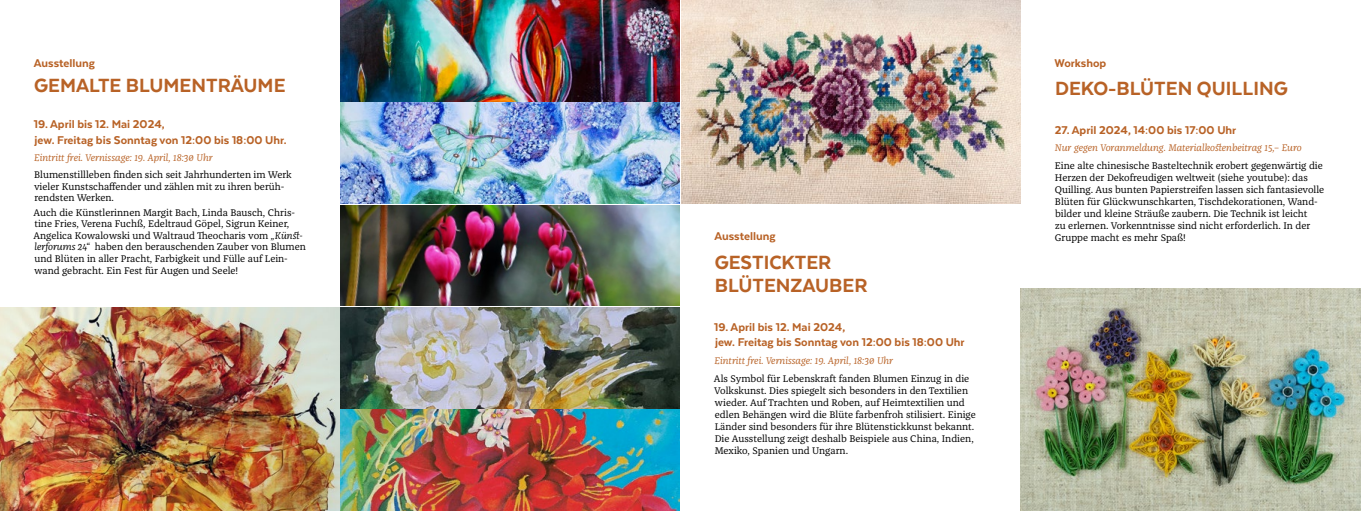
<style>
.page{position:relative;width:1361px;height:511px;background:#fff}
.page>*{position:absolute;margin:0;border:0;box-sizing:border-box;transform-origin:0 0}
.t1{font:800 22px/23px "Texta";color:#b86226}
.t2{font:800 13px/15.6px "Texta";color:#b86226}
.t3{font:10px/12px "Franziska Pro";color:#000}
.t4{font:italic 10px "Franziska Pro";color:#b86226}
.s1{font-style:italic}
</style>
<div class="page">
<img style="left:341px;top:307px;width:339px;height:100px">
<img style="left:341px;top:409px;width:339px;height:101px">
<img style="left:341px;top:205px;width:339px;height:100px">
<img style="left:341px;top:103px;width:339px;height:100px">
<img style="left:341px;top:0;width:339px;height:101px">
<img style="left:1020px;top:288px;width:341px;height:222px">
<img style="left:681px;top:0;width:339px;height:203px">
<img style="left:0;top:307px;width:339px;height:203px">
<h2 class="t2" style="left:34px;top:55px;width:63px">Ausstellung</h2>
<h1 class="t1" style="left:34px;top:74px;width:253px">GEMALTE BLUMENTRÄUME</h1>
<h2 class="t2" style="left:34px;top:116px;width:254px">19. April bis 12. Mai 2024,<br>jew. Freitag bis Sonntag von 12:00 bis 18:00 Uhr.</h2>
<p class="t4" style="left:34px;top:151px;width:180px">Eintritt frei. Vernissage: 19. April, 18:30 Uhr</p>
<p class="t3" style="left:34px;top:169px;width:259px;line-height:11.5px">Blumenstillleben finden sich seit Jahrhunderten im Werk vieler Kunstschaffender und zählen mit zu ihren berüh&shy;rendsten Werken.</p>
<p class="t3" style="left:33px;top:206px;width:274px;line-height:11.6px">Auch die Künstlerinnen Margit Bach, Linda Bausch, Chris&shy;tine Fries, Verena Fuchß, Edeltraud Göpel, Sigrun Keiner, Angelica Kowalowski und Waltraud Theocharis vom <span class="s1">„Künst&shy;lerforums 24“</span> haben den berauschenden Zauber von Blumen und Blüten in aller Pracht, Farbigkeit und Fülle auf Lein&shy;wand gebracht. Ein Fest für Augen und Seele!</p>
<h2 class="t2" style="left:714px;top:228px;width:63px">Ausstellung</h2>
<h1 class="t1" style="left:715px;top:250px;width:154px">GESTICKTER<br>BLÜTENZAUBER</h1>
<h2 class="t2" style="left:714px;top:318px;width:252px">19. April bis 12. Mai 2024,<br>jew. Freitag bis Sonntag von 12:00 bis 18:00 Uhr</h2>
<p class="t4" style="left:714px;top:354px;width:180px">Eintritt frei. Vernissage: 19. April, 18:30 Uhr</p>
<p class="t3" style="left:714px;top:372px;width:263px">Als Symbol für Lebenskraft fanden Blumen Einzug in die Volkskunst. Dies spiegelt sich besonders in den Textilien wieder. Auf Trachten und Roben, auf Heimtextilien und edlen Behängen wird die Blüte farbenfroh stilisiert. Einige Länder sind besonders für ihre Blütenstickkunst bekannt.<br>Die Ausstellung zeigt deshalb Beispiele aus China, Indien, Mexiko, Spanien und Ungarn.</p>
<h2 class="t2" style="left:1054px;top:55px;width:53px">Workshop</h2>
<h1 class="t1" style="left:1055px;top:77px;width:234px">DEKO-BLÜTEN QUILLING</h1>
<h2 class="t2" style="left:1054px;top:122px;width:183px">27. April 2024, 14:00 bis 17:00 Uhr</h2>
<p class="t4" style="left:1055px;top:141px;width:248px">Nur gegen Voranmeldung. Materialkostenbeitrag 15,– Euro</p>
<p class="t3" style="left:1055px;top:159px;width:271px">Eine alte chinesische Basteltechnik erobert gegenwärtig die Herzen der Dekofreudigen weltweit (siehe youtube): das Quilling. Aus bunten Papierstreifen lassen sich fantasievolle Blüten für Glückwunschkarten, Tischdekorationen, Wand&shy;bilder und kleine Sträuße zaubern. Die Technik ist leicht<br>zu erlernen. Vorkenntnisse sind nicht erforderlich. In der Gruppe macht es mehr Spaß!</p>
</div>
